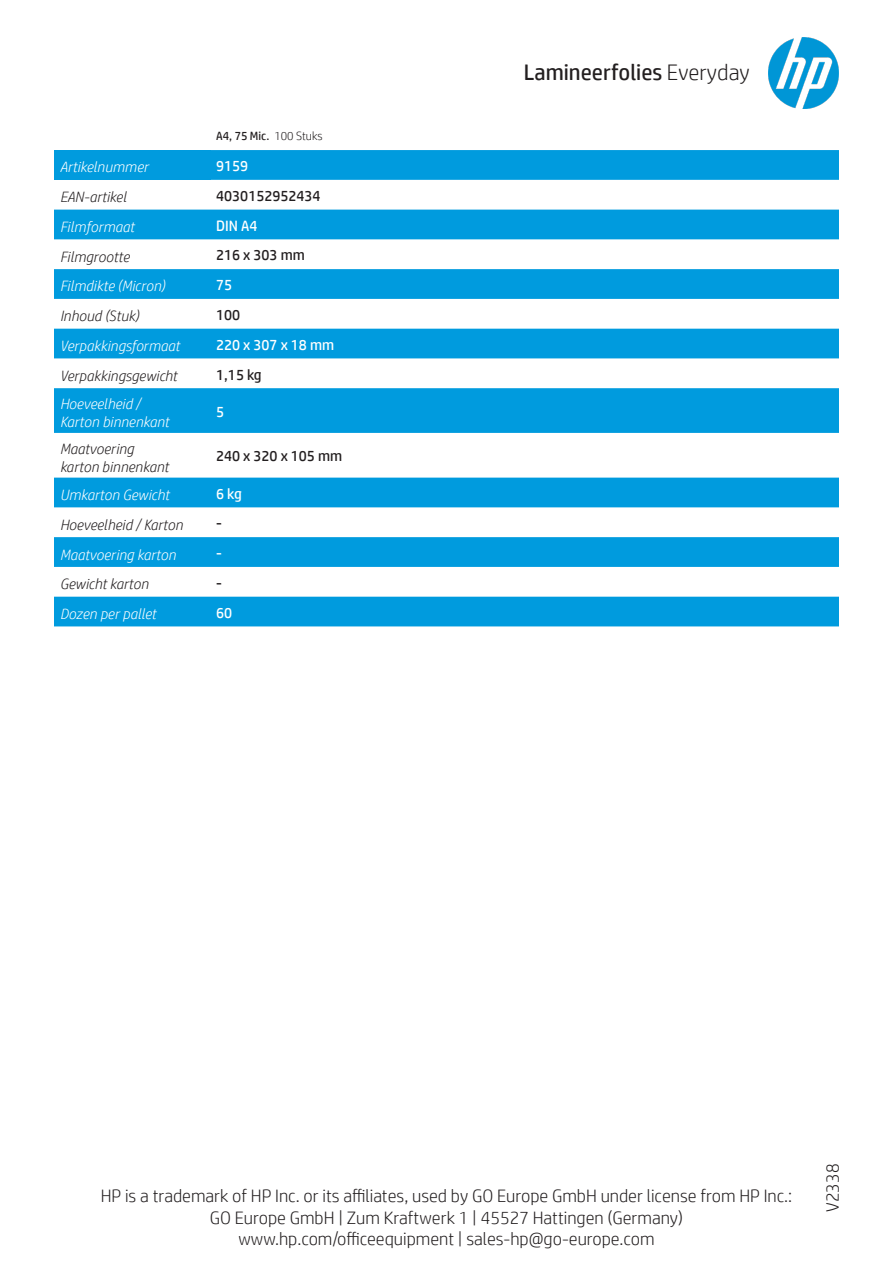
<style>
.page{position:relative;width:893px;height:1263px;background:#fff}
.page>*{position:absolute;margin:0;border:0;box-sizing:border-box;transform-origin:0 0}
.t1{font:22.5px "HP Simplified";color:#231f20}
.t2{font:300 18px/21.6px "HP Simplified";color:#231f20;text-align:center}
.t3{font:italic 300 15px/18px "HP Simplified";color:#fff}
.t4{font:italic 300 15px/18px "HP Simplified";color:#231f20}
.t5{font:15px "HP Simplified";color:#231f20}
.t6{font:15px "HP Simplified";color:#fff}
.t7{font:12px "HP Simplified";color:#231f20}
.s1{font-weight:300}
</style>
<div class="page">
<img style="left:768px;top:38px;width:71px;height:71px">
<svg style="left:54px;top:150px;width:785px;height:476px;fill:#009bde"></svg>
<p class="t7" style="left:216px;top:128px;width:108px">A4, 75 Mic. <span class="s1">100 Stuks</span></p>
<p class="t3" style="left:60px;top:158px;width:90px">Artikelnummer</p>
<p class="t6" style="left:216px;top:156px;width:34px">9159</p>
<p class="t4" style="left:60px;top:188px;width:68px">EAN-artikel</p>
<p class="t5" style="left:216px;top:186px;width:106px">4030152952434</p>
<p class="t3" style="left:60px;top:217px;width:76px">Filmformaat</p>
<p class="t6" style="left:216px;top:216px;width:43px">DIN A4</p>
<p class="t4" style="left:60px;top:247px;width:71px">Filmgrootte</p>
<p class="t5" style="left:216px;top:245px;width:90px">216 x 303 mm</p>
<p class="t3" style="left:60px;top:277px;width:107px">Filmdikte (Micron)</p>
<p class="t6" style="left:216px;top:275px;width:18px">75</p>
<p class="t4" style="left:60px;top:307px;width:81px">Inhoud (Stuk)</p>
<p class="t5" style="left:216px;top:305px;width:26px">100</p>
<p class="t3" style="left:60px;top:337px;width:121px">Verpakkingsformaat</p>
<p class="t6" style="left:216px;top:335px;width:119px">220 x 307 x 18 mm</p>
<p class="t4" style="left:60px;top:366px;width:119px">Verpakkingsgewicht</p>
<p class="t5" style="left:216px;top:364px;width:47px">1,15 kg</p>
<p class="t3" style="left:60px;top:395px;width:111px">Hoeveelheid /<br>Karton binnenkant</p>
<p class="t6" style="left:216px;top:402px;width:10px">5</p>
<p class="t4" style="left:60px;top:439px;width:110px">Maatvoering karton binnenkant</p>
<p class="t5" style="left:216px;top:446px;width:128px">240 x 320 x 105 mm</p>
<p class="t3" style="left:60px;top:485px;width:111px">Umkarton Gewicht</p>
<p class="t6" style="left:216px;top:484px;width:27px">6 kg</p>
<p class="t4" style="left:60px;top:515px;width:124px">Hoeveelheid / Karton</p>
<p class="t5" style="left:216px;top:513px;width:7px">-</p>
<p class="t3" style="left:60px;top:545px;width:117px">Maatvoering karton</p>
<p class="t6" style="left:216px;top:543px;width:7px">-</p>
<p class="t4" style="left:60px;top:575px;width:90px">Gewicht karton</p>
<p class="t5" style="left:216px;top:573px;width:7px">-</p>
<p class="t3" style="left:60px;top:605px;width:98px">Dozen per pallet</p>
<p class="t6" style="left:216px;top:603px;width:18px">60</p>
<p class="t1" style="left:524px;top:57px;width:227px">Lamineerfolies <span class="s1">Everyday</span></p>
<p class="t2" style="left:101px;top:1185px;width:693px">HP is a trademark of HP Inc. or its affiliates, used by GO Europe GmbH under license from HP Inc.:<br>GO Europe GmbH | Zum Kraftwerk 1 | 45527 Hattingen (Germany) www.hp.com/officeequipment | sales-hp@go-europe.com</p>
<p class="t2" style="left:821px;top:1212px;width:50px;rotate:-90deg">V2338</p>
</div>
